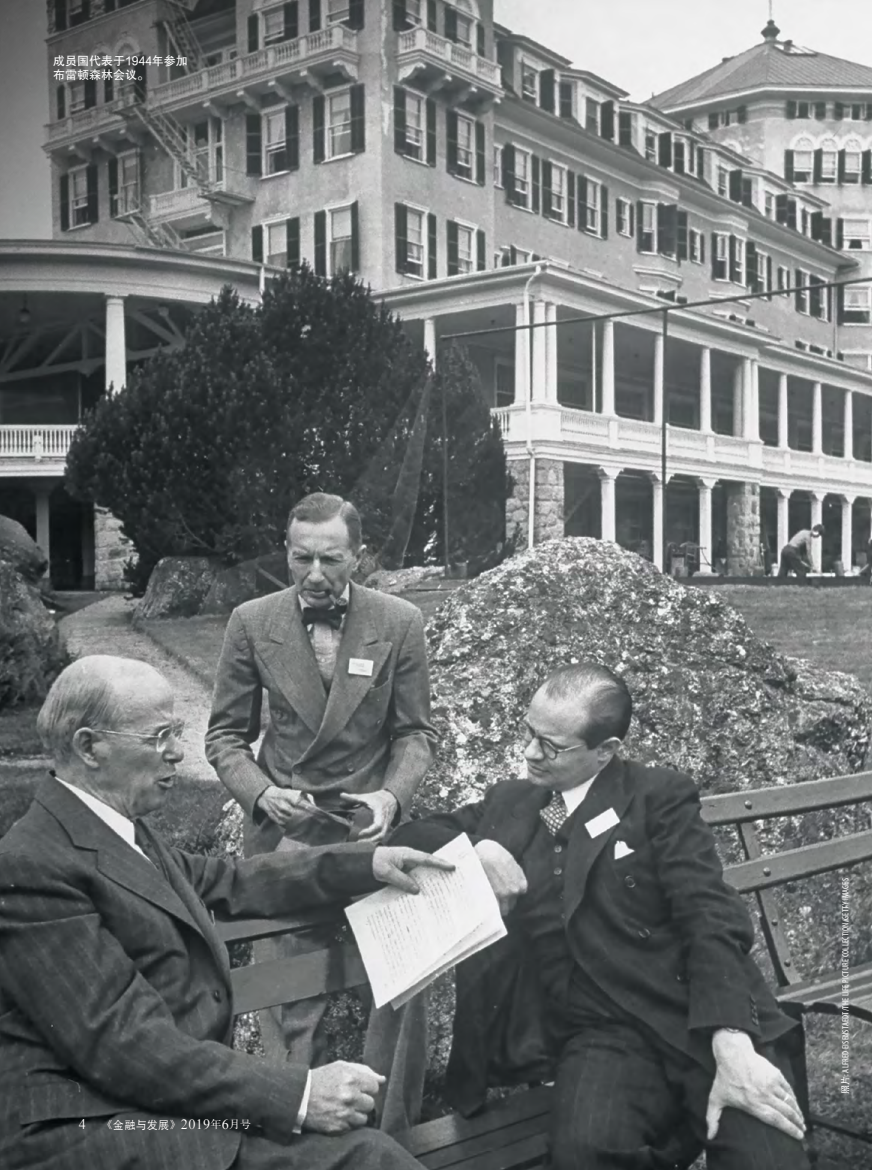
<style>
.page{position:relative;width:872px;height:1170px;background:#fff}
.page>*{position:absolute;margin:0;border:0;box-sizing:border-box;transform-origin:0 0}
.t1{font:12px/14.4px "FZHTJW GB1 0";color:#fff}
.t2{font:11.55px "FZHTJW GB1 0";color:#fff}
.t3{font:condensed 9px "Myriad Pro";letter-spacing:.02em;color:#fff}
.s1{font-family:"Times New Roman";font-size:14.55px;color:#000}
.s2{font-size:10.05px}
.s3{font-family:"Times New Roman";font-size:14.25px}
.s4{font-family:"FZS3 K GBK1 0";font-size:10.65px}
.s5{font-family:"FZHTJW GB1 0";font-stretch:normal}
</style>
<div class="page">
<img style="left:0;top:0;width:872px;height:1169px">
<svg style="left:0;top:0;width:455px;height:390px;background:#6a6d6d"></svg>
<h1 class="t1" style="left:53px;top:54px;width:136px">成员国代表于1944年参加布雷顿森林会议。</h1>
<p class="t2" style="left:79px;top:1118px;width:174px"><span class="s1">4</span> <span class="s2">《</span>金融与发展<span class="s2">》</span> <span class="s3">2019</span><span class="s4">年</span><span class="s3">6</span><span class="s4">月号</span></p>
<p class="t3" style="left:840px;top:1093px;width:217px;rotate:-90deg"><span class="s5">照片</span>: ALFRED EISENSTAEDT/THE LIFE PICTURE COLLECTION/GETTY IMAGES</p>
</div>
